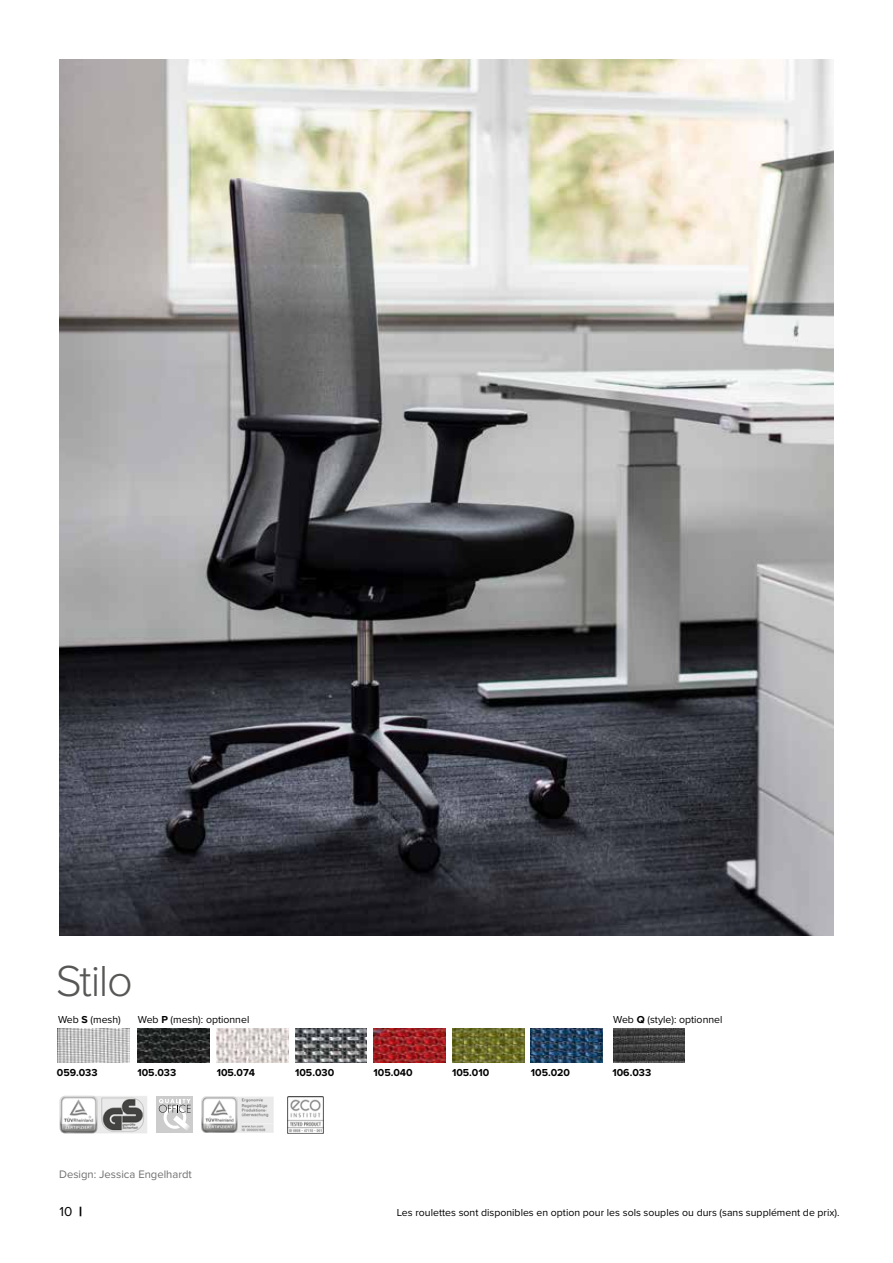
<style>
.page{position:relative;width:893px;height:1263px;background:#fff}
.page>*{position:absolute;margin:0;border:0;box-sizing:border-box;transform-origin:0 0}
.t1{font:300 45px "Proxima Nova";letter-spacing:-.03em;color:#575756}
.t2{font:13.5px "Proxima Nova";color:#000}
.t3{font:11.25px "Proxima Nova";color:#706f6f}
.t4{font:10.5px "Proxima Nova";color:#000}
.t5{font:700 10.5px "Proxima Nova";color:#000}
.s1{font-weight:700}
.s2{font-weight:900}
</style>
<div class="page">
<img style="left:60px;top:60px;width:773px;height:875px">
<img style="left:531px;top:1028px;width:72px;height:34px">
<img style="left:453px;top:1028px;width:72px;height:34px">
<img style="left:137px;top:1028px;width:72px;height:34px">
<img style="left:295px;top:1028px;width:72px;height:34px">
<img style="left:373px;top:1028px;width:72px;height:34px">
<img style="left:217px;top:1028px;width:71px;height:34px">
<img style="left:613px;top:1028px;width:72px;height:34px">
<img style="left:60px;top:1095px;width:87px;height:39px">
<div style="left:157px;top:1096px;width:36px;height:37px;background:#ccc"></div>
<svg style="left:159px;top:1099px;width:32px;height:31px"></svg>
<img style="left:201px;top:1096px;width:73px;height:37px">
<img style="left:57px;top:1028px;width:72px;height:34px">
<img style="left:288px;top:1097px;width:36px;height:36px">
<h1 class="t1" style="left:56px;top:947px;width:79px">Stilo</h1>
<p class="t4" style="left:58px;top:1011px;width:64px">Web <span class="s1">S</span> (mesh)</p>
<p class="t4" style="left:613px;top:1011px;width:111px">Web <span class="s1">Q</span> (style): optionnel</p>
<p class="t4" style="left:138px;top:1011px;width:113px">Web <span class="s1">P</span> (mesh): optionnel</p>
<p class="t5" style="left:57px;top:1064px;width:42px">059.033</p>
<p class="t5" style="left:137px;top:1064px;width:40px">105.033</p>
<p class="t5" style="left:217px;top:1064px;width:40px">105.074</p>
<p class="t5" style="left:295px;top:1064px;width:41px">105.030</p>
<p class="t5" style="left:373px;top:1064px;width:41px">105.040</p>
<p class="t5" style="left:452px;top:1064px;width:39px">105.010</p>
<p class="t5" style="left:531px;top:1064px;width:41px">105.020</p>
<p class="t5" style="left:612px;top:1064px;width:40px">106.033</p>
<p class="t3" style="left:59px;top:1166px;width:134px">Design: Jessica Engelhardt</p>
<p class="t2" style="left:60px;top:1201px;width:24px">10 <span class="s2">|</span></p>
<p class="t4" style="left:397px;top:1205px;width:444px">Les roulettes sont disponibles en option pour les sols souples ou durs (sans supplément de prix).</p>
</div>
